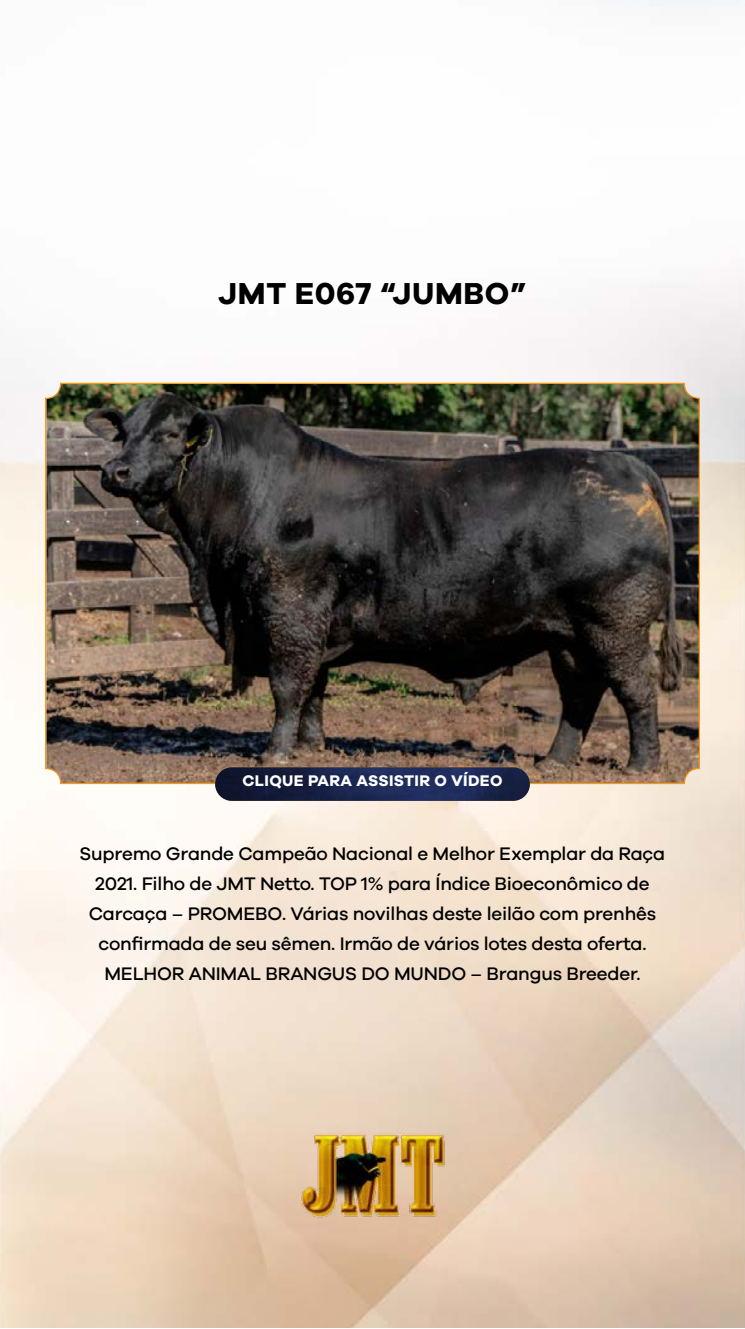
<style>
.page{position:relative;width:745px;height:1329px;background:#fff}
.page>*{position:absolute;margin:0;border:0;box-sizing:border-box;transform-origin:0 0}
.t1{font:700 31.25px "Galano Grotesque";letter-spacing:.02em;color:#000}
.t2{font:500 18.75px/30px "Galano Grotesque";letter-spacing:-.01em;color:#000;text-align:center}
.t3{font:700 15.88px "Galano Grotesque";letter-spacing:.02em;color:#fff}
</style>
<div class="page">
<img style="left:0;top:0;width:744px;height:1327px">
<img style="left:286px;top:1127px;width:172px;height:101px">
<img style="left:46px;top:383px;width:652px;height:400px">
<img style="left:215px;top:767px;width:314px;height:34px;border-radius:17px">
<h1 class="t1" style="left:218px;top:274px;width:310px">JMT E067 “JUMBO”</h1>
<p class="t3" style="left:242px;top:771px;width:261px">CLIQUE PARA ASSISTIR O VÍDEO</p>
<p class="t2" style="left:80px;top:838px;width:587px">Supremo Grande Campeão Nacional e Melhor Exemplar da Raça 2021. Filho de JMT Netto. TOP 1% para Índice Bioeconômico de Carcaça – PROMEBO. Várias novilhas deste leilão com prenhês confirmada de seu sêmen. Irmão de vários lotes desta oferta.<br>MELHOR ANIMAL BRANGUS DO MUNDO – Brangus Breeder.</p>
</div>
